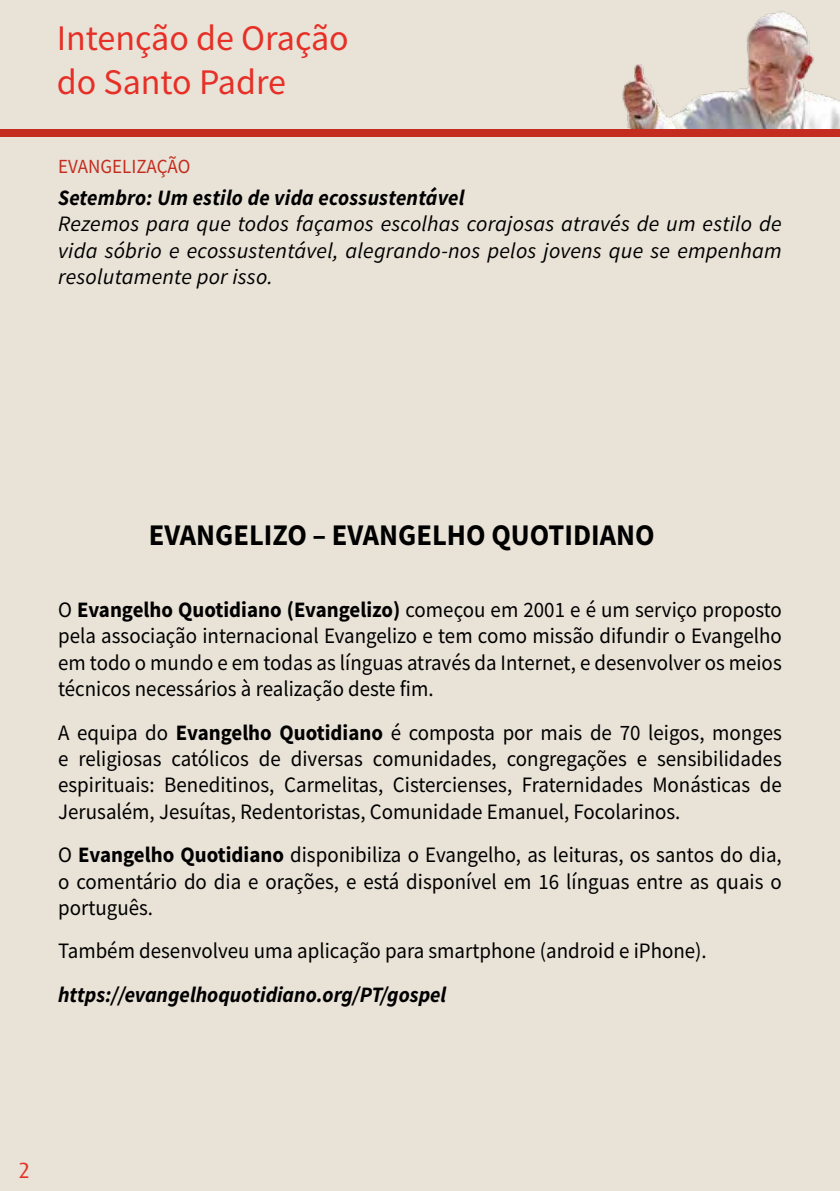
<style>
.page{position:relative;width:840px;height:1191px;background:#fff}
.page>*{position:absolute;margin:0;border:0;box-sizing:border-box;transform-origin:0 0}
.t1{font:36px/43.2px "Source Sans Pro";color:#e63027}
.t2{font:700 30px "Source Sans Pro";color:#000;scale:.95 1}
.t3{font:22px/26.4px "Source Sans Pro";color:#000;text-align:justify;scale:.95 1}
.t4{font:italic 22px/26.4px "Source Sans Pro";letter-spacing:.01em;color:#000;text-align:justify}
.t5{font:italic 700 22px "Source Sans Pro";color:#000;scale:.95 1}
.t6{font:22px "Dax";color:#e63027}
.t7{font:20px "Source Sans Pro";color:#c32c1f;scale:.95 1}
.s1{font-weight:700}
</style>
<div class="page">
<div style="left:0;top:0;width:839px;height:1191px;background:#e9e2d7"></div>
<img style="left:622px;top:11px;width:217px;height:118px">
<div style="left:0;top:129px;width:839px;height:8px;background:#c32c1f"></div>
<h1 class="t1" style="left:57px;top:17px;width:293px">Intenção de Oração do Santo Padre</h1>
<p class="t7" style="left:58px;top:153px;width:140px">EVANGELIZAÇÃO</p>
<p class="t5" style="left:58px;top:183px;width:429px">Setembro: Um estilo de vida ecossustentável</p>
<p class="t4" style="left:58px;top:210px;width:724px">Rezemos para que todos façamos escolhas corajosas através de um estilo de vida sóbrio e ecossustentável, alegrando-nos pelos jovens que se empenham resolutamente por isso.</p>
<h2 class="t2" style="left:149px;top:515px;width:533px">EVANGELIZO – EVANGELHO QUOTIDIANO</h2>
<p class="t3" style="left:58px;top:596px;width:762px">O <span class="s1">Evangelho Quotidiano (Evangelizo)</span> começou em 2001 e é um serviço proposto pela associação internacional Evangelizo e tem como missão difundir o Evangelho em todo o mundo e em todas as línguas através da Internet, e desenvolver os meios técnicos necessários à realização deste fim.</p>
<p class="t3" style="left:58px;top:719px;width:762px">A equipa do <span class="s1">Evangelho Quotidiano</span> é composta por mais de 70 leigos, monges e religiosas católicos de diversas comunidades, congregações e sensibilidades espirituais: Beneditinos, Carmelitas, Cistercienses, Fraternidades Monásticas de Jerusalém, Jesuítas, Redentoristas, Comunidade Emanuel, Focolarinos.</p>
<p class="t3" style="left:58px;top:841px;width:762px">O <span class="s1">Evangelho Quotidiano</span> disponibiliza o Evangelho, as leituras, os santos do dia, o comentário do dia e orações, e está disponível em 16 línguas entre as quais o português.</p>
<p class="t3" style="left:58px;top:937px;width:684px">Também desenvolveu uma aplicação para smartphone (android e iPhone).</p>
<p class="t5" style="left:58px;top:979px;width:410px">https://evangelhoquotidiano.org/PT/gospel</p>
<p class="t6" style="left:18px;top:1157px;width:13px">2</p>
</div>
